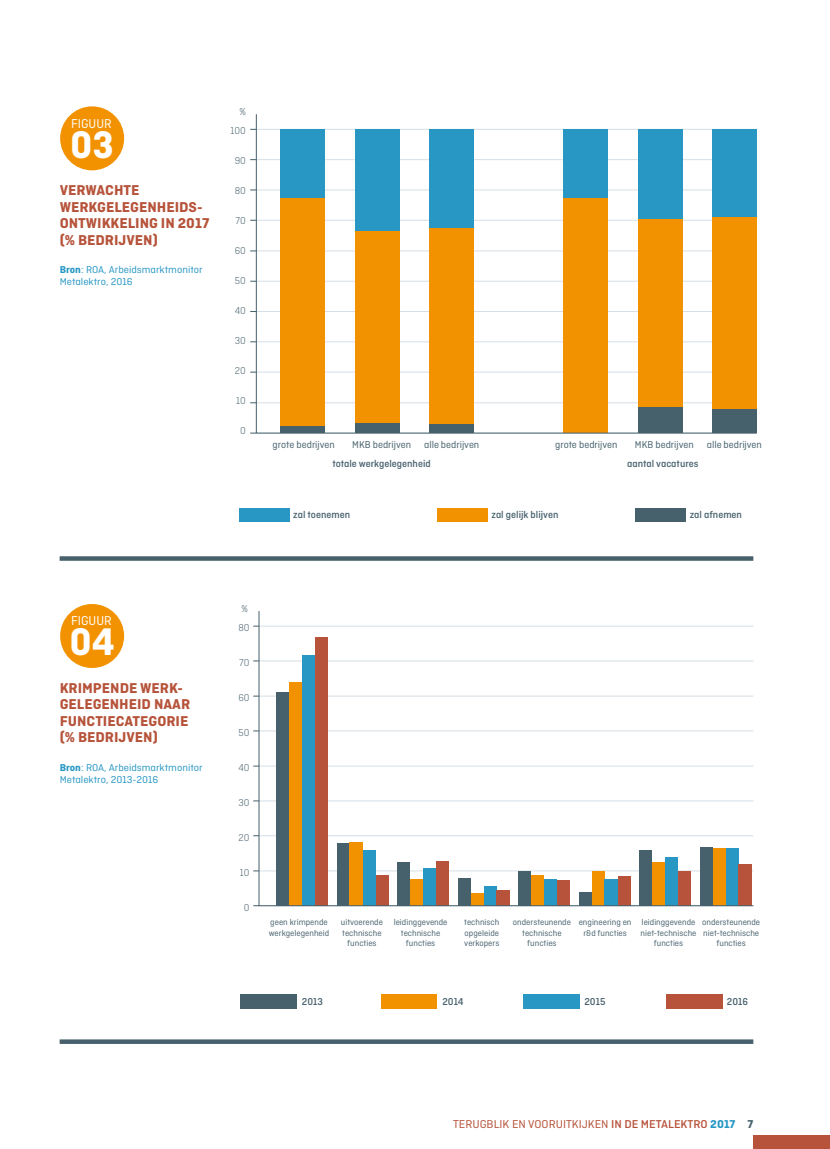
<style>
.page{position:relative;width:830px;height:1149px;background:#fff}
.page>*{position:absolute;margin:0;border:0;box-sizing:border-box;transform-origin:0 0}
.t1{font:700 40.5px "Ciutadella";color:#fff}
.t2{font:700 15px/16.5px "Ciutadella";color:#b6533a;scale:1.05 1}
.t3{font:13.5px "Ciutadella";color:#fff}
.t4{font:12px "Ciutadella";color:#b6533a;scale:1.05 1}
.t5{font:10.5px/12px "Ciutadella";color:#2897c4;scale:1.05 1}
.t6{font:500 10.5px "Ciutadella";color:#46606c}
.t7{font:10.5px "Ciutadella";color:#46606c}
.t8{font:300 10.5px/19.4px "Ciutadella";color:#46606c}
.t9{font:9px/10.5px "Ciutadella";color:#46606c;text-align:center}
.s1{font-weight:700}
.s2{font-weight:500}
.s3{font-weight:700;color:#2897c4}
.s4{font-weight:700;color:#46606c}
</style>
<div class="page">
<div style="left:753px;top:1134px;width:76px;height:14px;background:#b6533a"></div>
<div style="left:60px;top:106px;width:64px;height:64px;background:#f39200;border-radius:50%"></div>
<div style="left:60px;top:604px;width:64px;height:63px;background:#f39200;border-radius:50%"></div>
<svg style="left:60px;top:556px;width:693px;height:4px;background:#526b76"></svg>
<svg style="left:60px;top:1039px;width:693px;height:4px;background:#59707b"></svg>
<div style="left:635px;top:507px;width:50px;height:14px;background:#46606c"></div>
<div style="left:437px;top:507px;width:50px;height:14px;background:#f39200"></div>
<div style="left:239px;top:507px;width:50px;height:14px;background:#2897c4"></div>
<hr style="left:256px;top:402px;width:500px;height:1px;background:#d6dfe5">
<hr style="left:256px;top:371px;width:500px;height:1px;background:#d6dfe5">
<hr style="left:256px;top:341px;width:500px;height:1px;background:#d6dfe5">
<hr style="left:256px;top:311px;width:500px;height:1px;background:#d6dfe5">
<hr style="left:256px;top:281px;width:500px;height:1px;background:#d6dfe5">
<hr style="left:256px;top:250px;width:500px;height:1px;background:#d6dfe5">
<hr style="left:256px;top:220px;width:500px;height:1px;background:#d6dfe5">
<hr style="left:256px;top:189px;width:500px;height:1px;background:#d6dfe5">
<hr style="left:256px;top:159px;width:500px;height:1px;background:#d6dfe5">
<hr style="left:256px;top:129px;width:500px;height:1px;background:#d6dfe5">
<div style="left:280px;top:426px;width:45px;height:6px;background:#46606c"></div>
<div style="left:280px;top:197px;width:45px;height:229px;background:#f39200"></div>
<div style="left:280px;top:129px;width:45px;height:68px;background:#2897c4"></div>
<div style="left:355px;top:423px;width:44px;height:9px;background:#46606c"></div>
<div style="left:355px;top:231px;width:44px;height:192px;background:#f39200"></div>
<div style="left:355px;top:129px;width:44px;height:102px;background:#2897c4"></div>
<div style="left:429px;top:423px;width:45px;height:9px;background:#46606c"></div>
<div style="left:429px;top:228px;width:45px;height:195px;background:#f39200"></div>
<div style="left:429px;top:129px;width:45px;height:99px;background:#2897c4"></div>
<div style="left:563px;top:197px;width:45px;height:235px;background:#f39200"></div>
<div style="left:563px;top:129px;width:45px;height:68px;background:#2897c4"></div>
<div style="left:637px;top:406px;width:45px;height:26px;background:#46606c"></div>
<div style="left:637px;top:219px;width:45px;height:187px;background:#f39200"></div>
<div style="left:637px;top:129px;width:45px;height:90px;background:#2897c4"></div>
<div style="left:712px;top:409px;width:44px;height:23px;background:#46606c"></div>
<div style="left:712px;top:217px;width:44px;height:191px;background:#f39200"></div>
<div style="left:712px;top:129px;width:44px;height:88px;background:#2897c4"></div>
<hr style="left:256px;top:114px;width:1px;height:319px;background:#46606c">
<hr style="left:256px;top:432px;width:500px;height:1px;background:#46606c">
<hr style="left:259px;top:870px;width:494px;height:1px;background:#d6dfe5">
<hr style="left:259px;top:835px;width:494px;height:1px;background:#d6dfe5">
<hr style="left:259px;top:800px;width:494px;height:1px;background:#d6dfe5">
<hr style="left:259px;top:765px;width:494px;height:1px;background:#d6dfe5">
<hr style="left:259px;top:730px;width:494px;height:1px;background:#d6dfe5">
<hr style="left:259px;top:695px;width:494px;height:1px;background:#d6dfe5">
<hr style="left:259px;top:660px;width:494px;height:1px;background:#d6dfe5">
<hr style="left:259px;top:625px;width:494px;height:1px;background:#d6dfe5">
<div style="left:276px;top:692px;width:13px;height:213px;background:#46606c"></div>
<div style="left:289px;top:682px;width:12px;height:223px;background:#f39200"></div>
<div style="left:302px;top:655px;width:13px;height:250px;background:#2897c4"></div>
<div style="left:315px;top:636px;width:12px;height:269px;background:#b6533a"></div>
<div style="left:336px;top:843px;width:13px;height:62px;background:#46606c"></div>
<div style="left:349px;top:841px;width:13px;height:64px;background:#f39200"></div>
<div style="left:362px;top:850px;width:13px;height:55px;background:#2897c4"></div>
<div style="left:375px;top:874px;width:13px;height:31px;background:#b6533a"></div>
<div style="left:397px;top:862px;width:13px;height:43px;background:#46606c"></div>
<div style="left:410px;top:878px;width:12px;height:27px;background:#f39200"></div>
<div style="left:423px;top:868px;width:12px;height:37px;background:#2897c4"></div>
<div style="left:436px;top:861px;width:12px;height:44px;background:#b6533a"></div>
<div style="left:457px;top:877px;width:13px;height:28px;background:#46606c"></div>
<div style="left:470px;top:893px;width:13px;height:12px;background:#f39200"></div>
<div style="left:483px;top:886px;width:13px;height:19px;background:#2897c4"></div>
<div style="left:496px;top:889px;width:13px;height:16px;background:#b6533a"></div>
<div style="left:518px;top:870px;width:13px;height:35px;background:#46606c"></div>
<div style="left:531px;top:875px;width:12px;height:30px;background:#f39200"></div>
<div style="left:544px;top:879px;width:12px;height:26px;background:#2897c4"></div>
<div style="left:556px;top:880px;width:13px;height:25px;background:#b6533a"></div>
<div style="left:578px;top:891px;width:13px;height:14px;background:#46606c"></div>
<div style="left:591px;top:871px;width:13px;height:34px;background:#f39200"></div>
<div style="left:604px;top:879px;width:13px;height:26px;background:#2897c4"></div>
<div style="left:617px;top:876px;width:13px;height:29px;background:#b6533a"></div>
<div style="left:639px;top:849px;width:12px;height:56px;background:#46606c"></div>
<div style="left:651px;top:862px;width:14px;height:43px;background:#f39200"></div>
<div style="left:665px;top:857px;width:12px;height:48px;background:#2897c4"></div>
<div style="left:677px;top:871px;width:13px;height:34px;background:#b6533a"></div>
<div style="left:699px;top:847px;width:13px;height:58px;background:#46606c"></div>
<div style="left:712px;top:848px;width:13px;height:57px;background:#f39200"></div>
<div style="left:725px;top:847px;width:13px;height:58px;background:#2897c4"></div>
<div style="left:738px;top:863px;width:13px;height:42px;background:#b6533a"></div>
<hr style="left:258px;top:611px;width:1px;height:294px;background:#46606c">
<hr style="left:259px;top:905px;width:494px;height:1px;background:#46606c">
<div style="left:240px;top:994px;width:56px;height:14px;background:#46606c"></div>
<div style="left:380px;top:994px;width:56px;height:14px;background:#f39200"></div>
<div style="left:523px;top:994px;width:56px;height:14px;background:#2897c4"></div>
<div style="left:665px;top:994px;width:57px;height:14px;background:#b6533a"></div>
<h3 class="t3" style="left:71px;top:116px;width:42px">FIGUUR</h3>
<h1 class="t1" style="left:70px;top:121px;width:45px">03</h1>
<h2 class="t2" style="left:60px;top:182px;width:144px">VERWACHTE<br>WERKGELEGENHEIDS-<br>ONTWIKKELING IN 2017 (% BEDRIJVEN)</h2>
<p class="t5" style="left:60px;top:263px;width:137px"><span class="s1">Bron</span>: ROA, Arbeidsmarktmonitor<br>Metalektro, 2016</p>
<p class="t8" style="left:239px;top:102px;width:8px">%</p>
<p class="t8" style="left:230px;top:120px;width:17px">100</p>
<p class="t8" style="left:234px;top:150px;width:13px">90</p>
<p class="t8" style="left:234px;top:180px;width:13px">80</p>
<p class="t8" style="left:235px;top:210px;width:12px">70</p>
<p class="t8" style="left:234px;top:240px;width:13px">60</p>
<p class="t8" style="left:235px;top:270px;width:13px">50</p>
<p class="t8" style="left:235px;top:300px;width:13px">40</p>
<p class="t8" style="left:235px;top:330px;width:13px">30</p>
<p class="t8" style="left:235px;top:360px;width:13px">20</p>
<p class="t8" style="left:236px;top:390px;width:11px">10</p>
<p class="t8" style="left:240px;top:420px;width:7px">0</p>
<p class="t7" style="left:272px;top:439px;width:64px">grote bedrijven</p>
<p class="t7" style="left:352px;top:439px;width:128px">MKB bedrijven alle bedrijven</p>
<p class="t7" style="left:555px;top:439px;width:64px">grote bedrijven</p>
<p class="t7" style="left:634px;top:439px;width:128px">MKB bedrijven alle bedrijven</p>
<p class="t6" style="left:332px;top:457px;width:100px">totale werkgelegenheid</p>
<p class="t6" style="left:627px;top:457px;width:73px">aantal vacatures</p>
<p class="t6" style="left:293px;top:508px;width:58px">zal toenemen</p>
<p class="t6" style="left:491px;top:508px;width:68px">zal gelijk blijven</p>
<p class="t6" style="left:689px;top:508px;width:54px">zal afnemen</p>
<h3 class="t3" style="left:71px;top:613px;width:42px">FIGUUR</h3>
<h1 class="t1" style="left:69px;top:618px;width:47px">04</h1>
<h2 class="t2" style="left:60px;top:679px;width:126px">KRIMPENDE WERK-<br>GELEGENHEID NAAR<br>FUNCTIECATEGORIE (% BEDRIJVEN)</h2>
<p class="t5" style="left:60px;top:761px;width:137px"><span class="s1">Bron</span>: ROA, Arbeidsmarktmonitor<br>Metalektro, 2013-2016</p>
<p class="t8" style="left:238px;top:598px;width:13px">%<br>80</p>
<p class="t8" style="left:239px;top:652px;width:12px">70</p>
<p class="t8" style="left:238px;top:687px;width:13px">60</p>
<p class="t8" style="left:238px;top:722px;width:12px">50</p>
<p class="t8" style="left:238px;top:757px;width:13px">40</p>
<p class="t8" style="left:238px;top:792px;width:13px">30</p>
<p class="t8" style="left:238px;top:827px;width:12px">20</p>
<p class="t8" style="left:240px;top:862px;width:11px">10</p>
<p class="t8" style="left:244px;top:897px;width:7px">0</p>
<p class="t9" style="left:269px;top:916px;width:62px;text-align:left">geen krimpende werkgelegenheid</p>
<p class="t9" style="left:341px;top:916px;width:44px">uitvoerende technische functies</p>
<p class="t9" style="left:393px;top:916px;width:55px">leidinggevende technische functies</p>
<p class="t9" style="left:464px;top:916px;width:37px;text-align:justify">technisch opgeleide verkopers</p>
<p class="t9" style="left:512px;top:916px;width:59px">ondersteunende technische functies</p>
<p class="t9" style="left:578px;top:916px;width:54px">engineering en r&amp;d functies</p>
<p class="t9" style="left:640px;top:916px;width:57px">leidinggevende niet-technische functies</p>
<p class="t9" style="left:701px;top:916px;width:59px">ondersteunende niet-technische functies</p>
<p class="t6" style="left:302px;top:995px;width:23px">2013</p>
<p class="t6" style="left:442px;top:995px;width:23px">2014</p>
<p class="t6" style="left:584px;top:995px;width:23px">2015</p>
<p class="t6" style="left:726px;top:995px;width:23px">2016</p>
<h3 class="t4" style="left:453px;top:1117px;width:287px">TERUGBLIK EN VOORUITKIJKEN <span class="s2">IN DE METALEKTRO</span> <span class="s3">2017</span> <span class="s4">7</span></h3>
</div>
